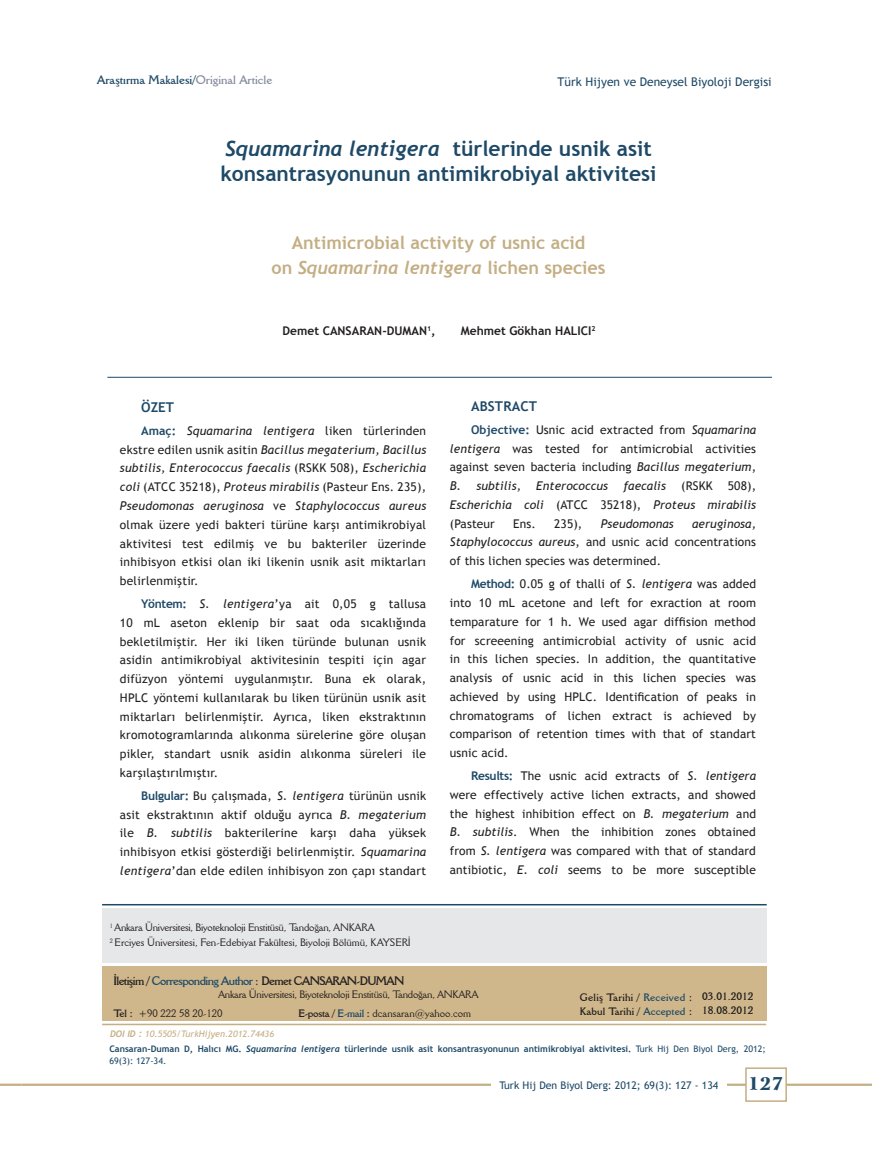
<style>
.page{position:relative;width:872px;height:1170px;background:#fff}
.page>*{position:absolute;margin:0;border:0;box-sizing:border-box;transform-origin:0 0}
.üst_başlık{font:700 21px "Trebuchet MS";color:#1e4967}
.üst_başlık-2{font:italic 700 21px "Trebuchet";color:#1e4967}
.üst_başlık-3{font:italic 700 18px "Trebuchet";color:#c4ae83}
.üst_başlık-4{font:700 18px "Trebuchet MS";color:#c4ae83}
.metin{font:900 18px "Arrus BT";color:#1e4967}
.metin-2{font:700 13.5px "Trebuchet MS";letter-spacing:.01em;color:#1e4967}
.metin-3{font:12px/18.8px "Trebuchet MS";letter-spacing:.01em;color:#231f20;text-align:justify}
.metin-4{font:italic 12px/18.8px "Trebuchet MS";letter-spacing:.01em;color:#231f20;text-align:justify}
.yazarlar{font:700 12px "Della Robbia BT";letter-spacing:-.05em;color:#231f20}
.metin-5{font:700 12px "Trebuchet MS";color:#231f20}
.metin-6{font:12px "Trebuchet MS";color:#1e4967}
.metin-7{font:700 12px "Della Robbia BT";color:#1e4967}
.yazarlar-2{font:10.5px "Della Robbia BT";letter-spacing:-.02em;color:#231f20}
.yazarlar-3{font:10.5px "Della Robbia BT";color:#231f20}
.yazarlar-4{font:700 10.5px "Della Robbia BT";letter-spacing:.01em;color:#231f20}
.metin-8{font:10.5px "Trebuchet MS";color:#1e4967}
.yazarlar-5{font:700 10.5px "Della Robbia BT";letter-spacing:.03em;color:#231f20}
.metin-9{font:700 9px/12px "Trebuchet MS";color:#1e4967}
.metin-10{font:italic 9px "Trebuchet MS";color:#c4ae83}
.s1{color:#858b9f}
.s2{font-family:"Trebuchet MS";font-style:normal}
.s3{font-weight:700;color:#1e4967}
.s4{font-style:italic}
.s5{font-style:normal}
.s6{color:#1e4967}
.s7{font-weight:700}
.s8{font-weight:700;font-size:12px}
.s9{font-family:"Trebuchet";font-weight:700}
.s10{font-family:"Trebuchet";font-weight:700;font-size:10.5px}
.s11{font-size:12px}
.s12{font-family:"Trebuchet";font-style:italic}
.s13{font-weight:400}
</style>
<div class="page">
<hr style="left:0;top:1083px;width:21px;height:2px;background:#c4ae83">
<hr style="left:21px;top:1083px;width:851px;height:2px;background:#c4ae83">
<div style="left:491px;top:1076px;width:236px;height:17px;background:#fff"></div>
<div style="left:745px;top:1067px;width:42px;height:34px;background:#fff;border:2px solid #c4ae83"></div>
<hr style="left:107px;top:377px;width:665px;height:1px;background:#1e4967">
<div style="left:102px;top:908px;width:664px;height:54px;background:#e6e7e9"></div>
<hr style="left:102px;top:1023px;width:664px;height:2px;background:#c4ae83">
<hr style="left:102px;top:903px;width:664px;height:2px;background:#1e4967">
<div style="left:102px;top:965px;width:664px;height:55px;background:#cfb78b"></div>
<p class="metin-7" style="left:97px;top:73px;width:176px">Araştırma Makalesi/<span class="s1">Original Article</span></p>
<p class="metin-6" style="left:557px;top:75px;width:215px">Türk Hijyen ve Deneysel Biyoloji Dergisi</p>
<p class="üst_başlık-2" style="left:225px;top:136px;width:428px">Squamarina lentigera <span class="s2">türlerinde usnik asit</span></p>
<p class="üst_başlık" style="left:220px;top:160px;width:437px">konsantrasyonunun antimikrobiyal aktivitesi</p>
<p class="üst_başlık-4" style="left:292px;top:231px;width:295px">Antimicrobial activity of usnic acid</p>
<p class="üst_başlık-3" style="left:272px;top:256px;width:335px"><span class="s2">on</span> Squamarina lentigera <span class="s2">lichen species</span></p>
<p class="metin-5" style="left:282px;top:323px;width:155px">Demet CANSARAN-DUMAN<sup>1</sup>,</p>
<p class="metin-5" style="left:461px;top:323px;width:136px">Mehmet Gökhan HALICI<sup>2</sup></p>
<p class="metin-2" style="left:141px;top:398px;width:34px">ÖZET</p>
<p class="metin-3" style="left:120px;top:421px;width:308px;text-indent:21px"><span class="s3">Amaç:</span> <span class="s4">Squamarina lentigera</span> liken türlerinden ekstre edilen usnik asitin <span class="s4">Bacillus megaterium, Bacillus subtilis, Enterococcus faecalis</span> (RSKK 508), <span class="s4">Escherichia coli</span> (ATCC 35218), <span class="s4">Proteus mirabilis</span> (Pasteur Ens. 235), <span class="s4">Pseudomonas aeruginosa</span> ve <span class="s4">Staphylococcus aureus </span>olmak üzere yedi bakteri türüne karşı antimikrobiyal aktivitesi test edilmiş ve bu bakteriler üzerinde inhibisyon etkisi olan iki likenin usnik asit miktarları belirlenmiştir.</p>
<p class="metin-3" style="left:120px;top:594px;width:308px;text-indent:21px"><span class="s3">Yöntem:</span> <span class="s4">S. lentigera</span>’ya ait 0,05 g tallusa 10 mL aseton eklenip bir saat oda sıcaklığında bekletilmiştir. Her iki liken türünde bulunan usnik asidin antimikrobiyal aktivitesinin tespiti için agar difüzyon yöntemi uygulanmıştır. Buna ek olarak, HPLC yöntemi kullanılarak bu liken türünün usnik asit miktarları belirlenmiştir. Ayrıca, liken ekstraktının kromotogramlarında alıkonma sürelerine göre oluşan pikler, standart usnik asidin alıkonma süreleri ile karşılaştırılmıştır.</p>
<p class="metin-3" style="left:120px;top:786px;width:308px;text-indent:21px"><span class="s3">Bulgular:</span> Bu çalışmada, <span class="s4">S. lentigera</span> türünün usnik asit ekstraktının aktif olduğu ayrıca <span class="s4">B. megaterium </span>ile <span class="s4">B. subtilis</span> bakterilerine karşı daha yüksek inhibisyon etkisi gösterdiği belirlenmiştir. <span class="s4">Squamarina lentigera</span>’dan elde edilen inhibisyon zon çapı standart</p>
<p class="yazarlar-2" style="left:110px;top:920px;width:266px"><sup>1</sup> Ankara Üniversitesi, Biyoteknoloji Enstitüsü, Tandoğan, ANKARA</p>
<p class="yazarlar-3" style="left:110px;top:935px;width:302px"><sup>2</sup> Erciyes Üniversitesi, Fen-Edebiyat Fakültesi, Biyoloji Bölümü, KAYSERİ</p>
<p class="metin-2" style="left:471px;top:397px;width:68px">ABSTRACT</p>
<p class="metin-3" style="left:450px;top:420px;width:308px;text-indent:21px"><span class="s3">Objective:</span> Usnic acid extracted from <span class="s4">Squamarina lentigera</span> was tested for antimicrobial activities against seven bacteria including <span class="s4">Bacillus megaterium</span>, <span class="s4">B. subtilis,</span></p>
<p class="metin-4" style="left:536px;top:476px;width:73px">Enterococcus</p>
<p class="metin-4" style="left:623px;top:476px;width:44px">faecalis</p>
<p class="metin-3" style="left:681px;top:476px;width:33px">(RSKK</p>
<p class="metin-4" style="left:450px;top:476px;width:308px;text-indent:278px"><span class="s5">508), </span>Escherichia coli <span class="s5">(ATCC 35218),</span> Proteus mirabilis <span class="s5">(Pasteur</span></p>
<p class="metin-3" style="left:513px;top:514px;width:24px">Ens.</p>
<p class="metin-3" style="left:554px;top:514px;width:30px">235),</p>
<p class="metin-4" style="left:601px;top:514px;width:74px">Pseudomonas</p>
<p class="metin-3" style="left:450px;top:514px;width:308px;text-indent:242px"><span class="s4">aeruginosa, Staphylococcus aureus</span>, and usnic acid concentrations of this lichen species was determined.</p>
<p class="metin-3" style="left:450px;top:574px;width:308px;text-indent:21px"><span class="s3">Method:</span> 0.05 g of thalli of <span class="s4">S. lentigera</span> was added into 10 mL acetone and left for exraction at room temparature for 1 h. We used agar diffision method for screeening antimicrobial activity of usnic acid in this lichen species. In addition, the quantitative analysis of usnic acid in this lichen species was achieved by using HPLC. Identification of peaks in chromatograms of lichen extract is achieved by comparison of retention times with that of standart usnic acid.</p>
<p class="metin-3" style="left:450px;top:766px;width:308px;text-indent:21px"><span class="s3">Results:</span> The usnic acid extracts of <span class="s4">S. lentigera </span>were effectively active lichen extracts, and showed the highest inhibition effect on <span class="s4">B. megaterium</span> and <span class="s4">B. subtilis</span>. When the inhibition zones obtained from <span class="s4">S. lentigera</span> was compared with that of standard antibiotic, <span class="s4">E. coli</span> seems to be more susceptible</p>
<p class="yazarlar" style="left:113px;top:973px;width:292px">İletişim / <span class="s6">Corresponding Author</span> : Demet CANSARAN-DUMAN</p>
<p class="yazarlar-2" style="left:218px;top:988px;width:262px">Ankara Üniversitesi, Biyoteknoloji Enstitüsü, Tandoğan, ANKARA</p>
<p class="yazarlar-2" style="left:113px;top:1006px;width:111px"><span class="s7">Tel</span> <span class="s8">:</span> +90 222 58 20-120</p>
<p class="yazarlar-3" style="left:298px;top:1006px;width:174px"><span class="s7">E-posta /</span> <span class="s3">E-mail</span> <span class="s8">:</span> dcansaran@yahoo.com</p>
<p class="metin-10" style="left:110px;top:1027px;width:165px"><span class="s9">DOI ID</span> <span class="s10">:</span> 10.5505/TurkHijyen.2012.74436</p>
<p class="yazarlar-5" style="left:580px;top:990px;width:114px">Geliş Tarihi / <span class="s6">Received</span> <span class="s11">:</span></p>
<p class="yazarlar-4" style="left:580px;top:1005px;width:114px">Kabul Tarihi / <span class="s6">Accepted</span> <span class="s11">:</span></p>
<p class="yazarlar-4" style="left:702px;top:989px;width:53px">03.01.2012</p>
<p class="yazarlar-4" style="left:702px;top:1004px;width:53px">18.08.2012</p>
<p class="metin-9" style="left:109px;top:1042px;width:658px">Cansaran-Duman D, Halıcı MG. <span class="s12">Squamarina lentigera</span> türlerinde usnik asit konsantrasyonunun antimikrobiyal aktivitesi. <span class="s13">Turk Hij Den Biyol Derg, 2012;<br>69(3): 127-34.</span></p>
<p class="metin-8" style="left:499px;top:1078px;width:220px">Turk Hij Den Biyol Derg: 2012; 69(3): 127 - 134</p>
<p class="metin" style="left:748px;top:1072px;width:37px">127</p>
</div>
